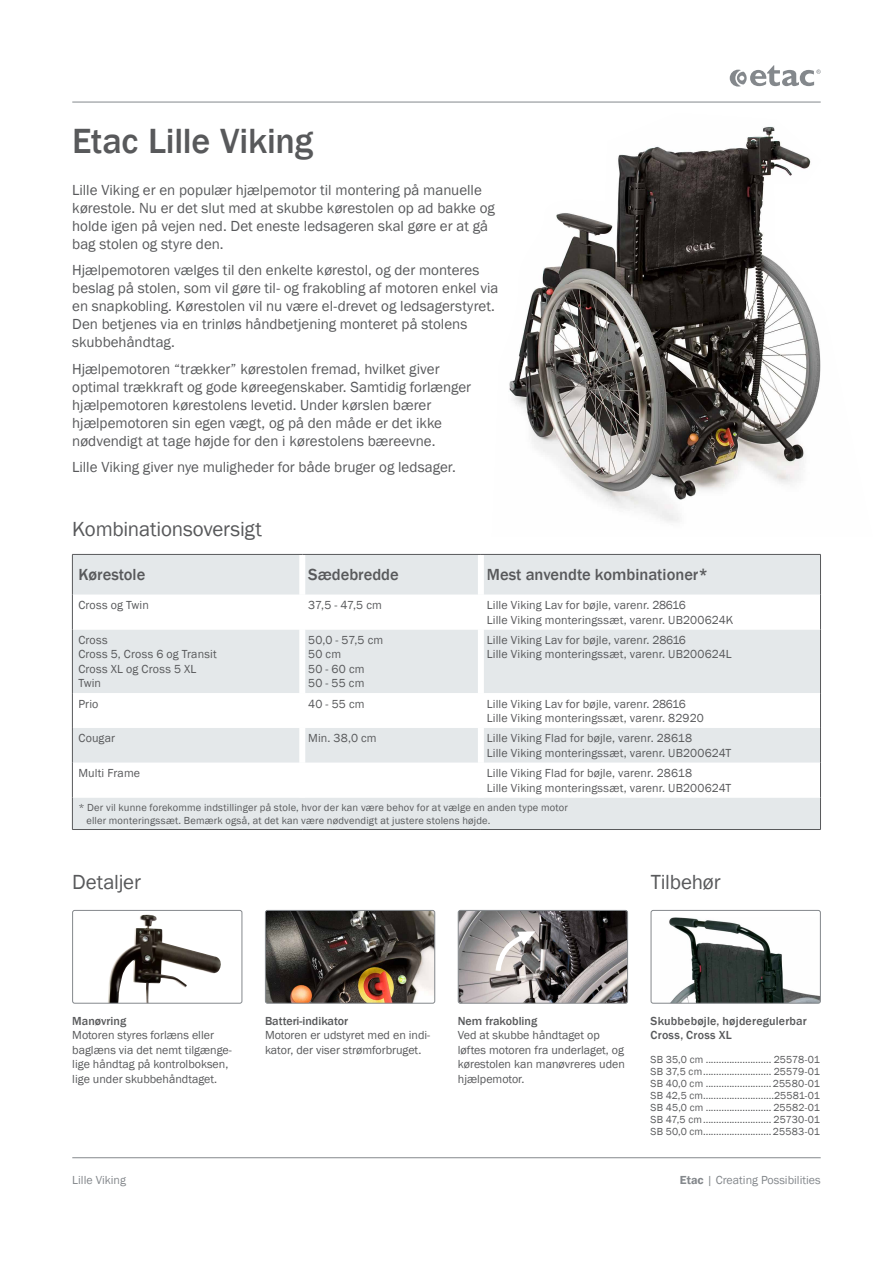
<style>
.page{position:relative;width:893px;height:1263px;background:#fff}
.page>*{position:absolute;margin:0;border:0;box-sizing:border-box;transform-origin:0 0}
.t1{font:500 36px "Franklin Gothic";letter-spacing:-.01em;color:#58595b}
.t2{font:21px "Franklin Gothic";letter-spacing:-.01em;color:#58595b}
.t3{font:500 16.5px "Franklin Gothic";color:#58595b}
.t4{font:15px/18px "Franklin Gothic";color:#58595b}
.t5{font:12px/14.4px "Franklin Gothic";letter-spacing:.005em;color:#58595b}
.t6{font:500 12px/14.2px "Franklin Gothic";letter-spacing:.005em;color:#58595b}
.t7{font:12px "Franklin Gothic";color:#84888c}
.t8{font:10.5px/12px "Franklin Gothic";letter-spacing:.015em;color:#58595b}
.s1{font-weight:600}
</style>
<div class="page">
<hr style="left:72px;top:102px;width:749px;height:1px;background:#84888c">
<hr style="left:72px;top:1157px;width:749px;height:1px;background:#84888c">
<svg style="left:730px;top:65px;width:91px;height:22px"></svg>
<img style="left:509px;top:126px;width:312px;height:396px">
<div style="left:73px;top:555px;width:747px;height:274px;background:#e4e8ea"></div>
<svg style="left:73px;top:595px;width:747px;height:202px"></svg>
<div style="left:299px;top:555px;width:6px;height:40px;background:#fff"></div>
<div style="left:478px;top:555px;width:6px;height:40px;background:#fff"></div>
<div style="left:299px;top:595px;width:6px;height:34px;background:#fff"></div>
<div style="left:478px;top:595px;width:6px;height:34px;background:#fff"></div>
<div style="left:299px;top:629px;width:6px;height:64px;background:#fff"></div>
<div style="left:478px;top:629px;width:6px;height:64px;background:#fff"></div>
<div style="left:299px;top:693px;width:6px;height:35px;background:#fff"></div>
<div style="left:478px;top:693px;width:6px;height:35px;background:#fff"></div>
<div style="left:299px;top:728px;width:6px;height:35px;background:#fff"></div>
<div style="left:478px;top:728px;width:6px;height:35px;background:#fff"></div>
<div style="left:299px;top:763px;width:6px;height:34px;background:#fff"></div>
<div style="left:478px;top:763px;width:6px;height:34px;background:#fff"></div>
<hr style="left:72px;top:554px;width:230px;height:1px;background:#58595b">
<hr style="left:72px;top:555px;width:1px;height:40px;background:#58595b">
<hr style="left:302px;top:554px;width:179px;height:1px;background:#58595b">
<hr style="left:481px;top:554px;width:340px;height:1px;background:#58595b">
<hr style="left:820px;top:555px;width:1px;height:40px;background:#58595b">
<hr style="left:72px;top:595px;width:1px;height:34px;background:#58595b">
<hr style="left:820px;top:595px;width:1px;height:34px;background:#58595b">
<hr style="left:72px;top:629px;width:1px;height:64px;background:#58595b">
<hr style="left:820px;top:629px;width:1px;height:64px;background:#58595b">
<hr style="left:72px;top:693px;width:1px;height:35px;background:#58595b">
<hr style="left:820px;top:693px;width:1px;height:35px;background:#58595b">
<hr style="left:72px;top:728px;width:1px;height:35px;background:#58595b">
<hr style="left:820px;top:728px;width:1px;height:35px;background:#58595b">
<hr style="left:72px;top:763px;width:1px;height:34px;background:#58595b">
<hr style="left:820px;top:763px;width:1px;height:34px;background:#58595b">
<hr style="left:72px;top:797px;width:1px;height:32px;background:#58595b">
<hr style="left:820px;top:797px;width:1px;height:32px;background:#58595b">
<hr style="left:72px;top:829px;width:230px;height:1px;background:#58595b">
<hr style="left:302px;top:829px;width:179px;height:1px;background:#58595b">
<hr style="left:481px;top:829px;width:340px;height:1px;background:#58595b">
<img style="left:108px;top:915px;width:113px;height:86px">
<div style="left:72px;top:910px;width:170px;height:93px;border:1px solid #84888c;border-radius:2px"></div>
<img style="left:265px;top:910px;width:170px;height:93px">
<div style="left:265px;top:910px;width:170px;height:93px;border:1px solid #84888c;border-radius:2px"></div>
<img style="left:458px;top:910px;width:170px;height:93px">
<div style="left:458px;top:910px;width:170px;height:93px;border:1px solid #84888c;border-radius:2px"></div>
<img style="left:669px;top:917px;width:150px;height:84px">
<div style="left:651px;top:910px;width:170px;height:93px;border:1px solid #84888c;border-radius:2px"></div>
<svg style="left:493px;top:929px;width:42px;height:47px"></svg>
<h1 class="t1" style="left:72px;top:118px;width:242px">Etac Lille Viking</h1>
<p class="t4" style="left:72px;top:181px;width:424px">Lille Viking er en populær hjælpemotor til montering på manuelle kørestole. Nu er det slut med at skubbe kørestolen op ad bakke og holde igen på vejen ned. Det eneste ledsageren skal gøre er at gå bag stolen og styre den.</p>
<p class="t4" style="left:72px;top:261px;width:428px">Hjælpemotoren vælges til den enkelte kørestol, og der monteres beslag på stolen, som vil gøre til- og frakobling af motoren enkel via en snapkobling. Kørestolen vil nu være el-drevet og ledsagerstyret.<br>Den betjenes via en trinløs håndbetjening monteret på stolens skubbehåndtag.</p>
<p class="t4" style="left:72px;top:360px;width:401px">Hjælpemotoren “trækker” kørestolen fremad, hvilket giver optimal trækkraft og gode køreegenskaber. Samtidig forlænger hjælpemotoren kørestolens levetid. Under kørslen bærer hjælpemotoren sin egen vægt, og på den måde er det ikke nødvendigt at tage højde for den i kørestolens bæreevne.</p>
<p class="t4" style="left:72px;top:458px;width:385px">Lille Viking giver nye muligheder for både bruger og ledsager.</p>
<h2 class="t2" style="left:72px;top:516px;width:191px">Kombinationsoversigt</h2>
<h3 class="t3" style="left:78px;top:565px;width:68px">Kørestole</h3>
<h3 class="t3" style="left:308px;top:565px;width:92px">Sædebredde</h3>
<h3 class="t3" style="left:487px;top:565px;width:223px">Mest anvendte kombinationer*</h3>
<p class="t5" style="left:78px;top:598px;width:72px">Cross og Twin</p>
<p class="t5" style="left:308px;top:598px;width:75px">37,5 - 47,5 cm</p>
<p class="t5" style="left:487px;top:598px;width:248px">Lille Viking Lav for bøjle, varenr. 28616<br>Lille Viking monteringssæt, varenr. UB200624K</p>
<p class="t5" style="left:78px;top:633px;width:140px">Cross<br>Cross 5, Cross 6 og Transit<br>Cross XL og Cross 5 XL<br>Twin</p>
<p class="t5" style="left:308px;top:633px;width:77px">50,0 - 57,5 cm<br>50 cm<br>50 - 60 cm<br>50 - 55 cm</p>
<p class="t5" style="left:487px;top:633px;width:246px">Lille Viking Lav for bøjle, varenr. 28616<br>Lille Viking monteringssæt, varenr. UB200624L</p>
<p class="t5" style="left:78px;top:697px;width:22px">Prio</p>
<p class="t5" style="left:308px;top:697px;width:58px">40 - 55 cm</p>
<p class="t5" style="left:487px;top:697px;width:218px">Lille Viking Lav for bøjle, varenr. 28616<br>Lille Viking monteringssæt, varenr. 82920</p>
<p class="t5" style="left:78px;top:731px;width:38px">Cougar</p>
<p class="t5" style="left:308px;top:731px;width:70px">Min. 38,0 cm</p>
<p class="t5" style="left:487px;top:731px;width:246px">Lille Viking Flad for bøjle, varenr. 28618<br>Lille Viking monteringssæt, varenr. UB200624T</p>
<p class="t5" style="left:78px;top:766px;width:63px">Multi Frame</p>
<p class="t5" style="left:487px;top:766px;width:246px">Lille Viking Flad for bøjle, varenr. 28618<br>Lille Viking monteringssæt, varenr. UB200624T</p>
<p class="t8" style="left:86px;top:801px;width:483px;line-height:12.6px;text-indent:-8px">* Der vil kunne forekomme indstillinger på stole, hvor der kan være behov for at vælge en anden type motor eller monteringssæt. Bemærk også, at det kan være nødvendigt at justere stolens højde.</p>
<h2 class="t2" style="left:72px;top:869px;width:70px">Detaljer</h2>
<h2 class="t2" style="left:651px;top:869px;width:71px">Tilbehør</h2>
<p class="t6" style="left:72px;top:1014px;width:55px">Manøvring</p>
<p class="t5" style="left:72px;top:1028px;width:161px">Motoren styres forlæns eller baglæns via det nemt tilgænge&shy;lige håndtag på kontrolboksen, lige under skubbehåndtaget.</p>
<p class="t6" style="left:265px;top:1014px;width:85px">Batteri-indikator</p>
<p class="t5" style="left:265px;top:1028px;width:167px">Motoren er udstyret med en indi&shy;kator, der viser strømforbruget.</p>
<p class="t6" style="left:458px;top:1014px;width:81px">Nem frakobling</p>
<p class="t5" style="left:458px;top:1028px;width:169px">Ved at skubbe håndtaget op løftes motoren fra underlaget, og kørestolen kan manøvreres uden hjælpemotor.</p>
<p class="t6" style="left:651px;top:1014px;width:158px">Skubbebøjle, højderegulerbar<br>Cross, Cross XL</p>
<p class="t8" style="left:651px;top:1054px;width:171px;text-align:justify">SB 35,0 cm ......................... 25578-01<br>SB 37,5 cm.......................... 25579-01<br>SB 40,0 cm .........................25580-01<br>SB 42,5 cm...........................25581-01<br>SB 45,0 cm ......................... 25582-01<br>SB 47,5 cm.......................... 25730-01<br>SB 50,0 cm.......................... 25583-01</p>
<p class="t7" style="left:72px;top:1173px;width:55px">Lille Viking</p>
<p class="t7" style="left:680px;top:1173px;width:142px"><span class="s1">Etac</span> | Creating Possibilities</p>
</div>
